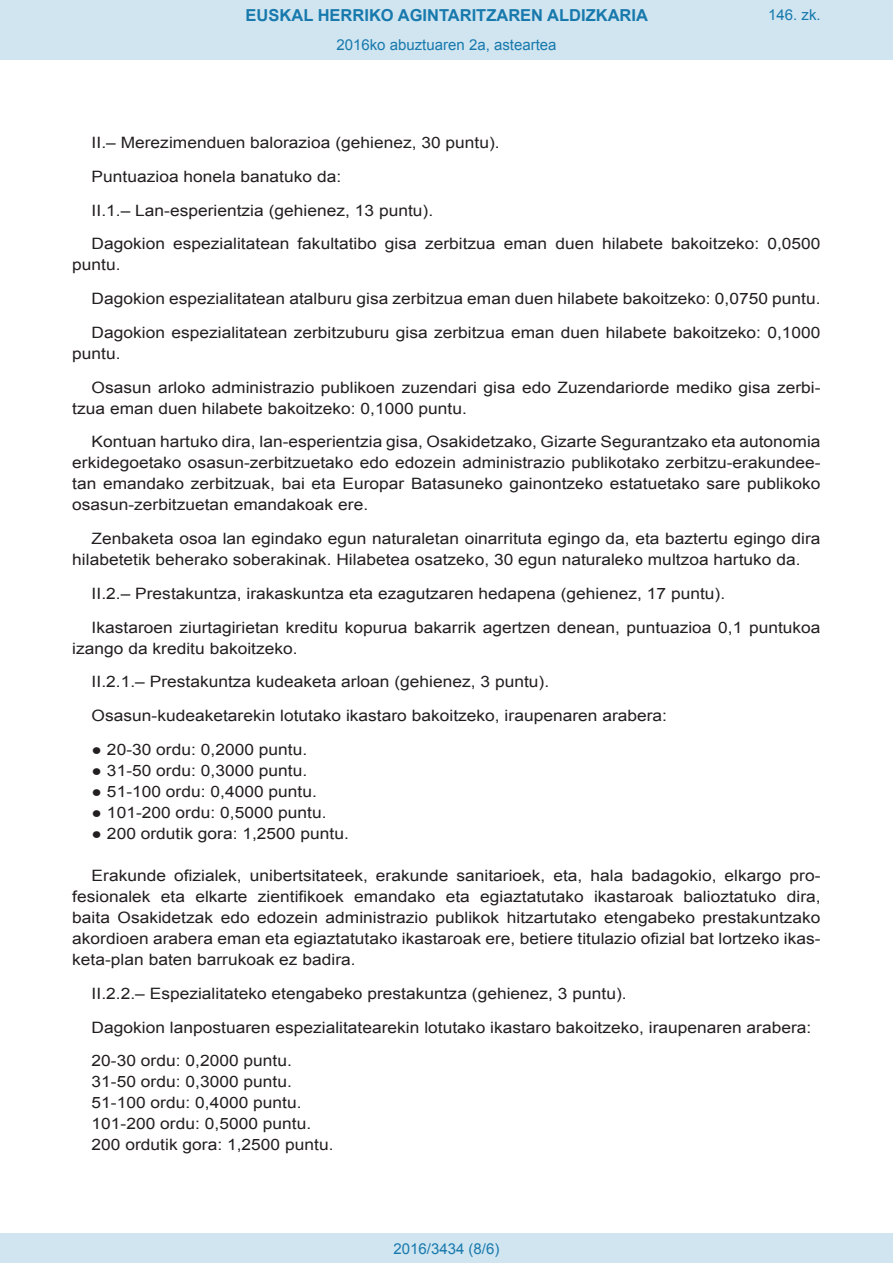
<style>
.page{position:relative;width:893px;height:1263px;background:#fff}
.page>*{position:absolute;margin:0;border:0;box-sizing:border-box;transform-origin:0 0}
.t1{font:700 16.5px "Arial";color:#1879ad}
.BOPVDetalle{font:15.6px/21px "Arial";color:#231f20;scale:1.11 1}
.BOPVLista{font:15.6px "Arial";color:#231f20;scale:1.11 1}
.Paginacion_Centro{font:15px "Arial";color:#1879ad}
</style>
<div class="page">
<div style="left:0;top:0;width:893px;height:60px;background:#d0e5f0"></div>
<div style="left:0;top:1233px;width:893px;height:30px;background:#d0e5f0"></div>
<p class="t1" style="left:246px;top:4px;width:404px">EUSKAL HERRIKO AGINTARITZAREN ALDIZKARIA</p>
<p class="Paginacion_Centro" style="left:336px;top:35px;width:222px">2016ko abuztuaren 2a, asteartea</p>
<p class="Paginacion_Centro" style="left:768px;top:5px;width:54px">146. zk.</p>
<p class="BOPVDetalle" style="left:92px;top:132px;width:369px">II.– Merezimenduen balorazioa (gehienez, 30 puntu).</p>
<p class="BOPVDetalle" style="left:92px;top:166px;width:226px">Puntuazioa honela banatuko da:</p>
<p class="BOPVDetalle" style="left:92px;top:200px;width:309px">II.1.– Lan-esperientzia (gehienez, 13 puntu).</p>
<p class="BOPVDetalle" style="left:72px;top:234px;width:676px;text-indent:19px">Dagokion espezialitatean fakultatibo gisa zerbitzua eman duen hilabete bakoitzeko: 0,0500 puntu.</p>
<p class="BOPVDetalle" style="left:92px;top:288px;width:658px">Dagokion espezialitatean atalburu gisa zerbitzua eman duen hilabete bakoitzeko: 0,0750 puntu.</p>
<p class="BOPVDetalle" style="left:72px;top:322px;width:676px;text-indent:19px">Dagokion espezialitatean zerbitzuburu gisa zerbitzua eman duen hilabete bakoitzeko: 0,1000 puntu.</p>
<p class="BOPVDetalle" style="left:72px;top:377px;width:676px;text-indent:19px">Osasun arloko administrazio publikoen zuzendari gisa edo Zuzendariorde mediko gisa zerbi&shy;tzua eman duen hilabete bakoitzeko: 0,1000 puntu.</p>
<p class="BOPVDetalle" style="left:72px;top:432px;width:676px;text-align:justify;text-indent:19px">Kontuan hartuko dira, lan-esperientzia gisa, Osakidetzako, Gizarte Segurantzako eta autonomia erkidegoetako osasun-zerbitzuetako edo edozein administrazio publikotako zerbitzu-erakundee&shy;tan emandako zerbitzuak, bai eta Europar Batasuneko gainontzeko estatuetako sare publikoko osasun-zerbitzuetan emandakoak ere.</p>
<p class="BOPVDetalle" style="left:72px;top:528px;width:676px;text-indent:19px">Zenbaketa osoa lan egindako egun naturaletan oinarrituta egingo da, eta baztertu egingo dira hilabetetik beherako soberakinak. Hilabetea osatzeko, 30 egun naturaleko multzoa hartuko da.</p>
<p class="BOPVDetalle" style="left:92px;top:583px;width:572px">II.2.– Prestakuntza, irakaskuntza eta ezagutzaren hedapena (gehienez, 17 puntu).</p>
<p class="BOPVDetalle" style="left:72px;top:617px;width:676px;text-indent:19px">Ikastaroen ziurtagirietan kreditu kopurua bakarrik agertzen denean, puntuazioa 0,1 puntukoa izango da kreditu bakoitzeko.</p>
<p class="BOPVDetalle" style="left:92px;top:672px;width:414px">II.2.1.– Prestakuntza kudeaketa arloan (gehienez, 3 puntu).</p>
<p class="BOPVDetalle" style="left:92px;top:705px;width:520px">Osasun-kudeaketarekin lotutako ikastaro bakoitzeko, iraupenaren arabera:</p>
<p class="BOPVLista" style="left:92px;top:739px;width:196px">● 20-30 ordu: 0,2000 puntu.</p>
<p class="BOPVLista" style="left:92px;top:760px;width:196px">● 31-50 ordu: 0,3000 puntu.</p>
<p class="BOPVLista" style="left:92px;top:781px;width:204px">● 51-100 ordu: 0,4000 puntu.</p>
<p class="BOPVLista" style="left:92px;top:802px;width:213px">● 101-200 ordu: 0,5000 puntu.</p>
<p class="BOPVLista" style="left:92px;top:823px;width:233px">● 200 ordutik gora: 1,2500 puntu.</p>
<p class="BOPVDetalle" style="left:72px;top:865px;width:676px;text-align:justify;text-indent:19px">Erakunde ofizialek, unibertsitateek, erakunde sanitarioek, eta, hala badagokio, elkargo pro&shy;fesionalek eta elkarte zientifikoek emandako eta egiaztatutako ikastaroak balioztatuko dira, baita Osakidetzak edo edozein administrazio publikok hitzartutako etengabeko prestakuntzako akordioen arabera eman eta egiaztatutako ikastaroak ere, betiere titulazio ofizial bat lortzeko ikas&shy;keta-plan baten barrukoak ez badira.</p>
<p class="BOPVDetalle" style="left:92px;top:983px;width:483px">II.2.2.– Espezialitateko etengabeko prestakuntza (gehienez, 3 puntu).</p>
<p class="BOPVDetalle" style="left:92px;top:1017px;width:650px">Dagokion lanpostuaren espezialitatearekin lotutako ikastaro bakoitzeko, iraupenaren arabera:</p>
<p class="BOPVLista" style="left:92px;top:1050px;width:182px">20-30 ordu: 0,2000 puntu.</p>
<p class="BOPVLista" style="left:92px;top:1071px;width:182px">31-50 ordu: 0,3000 puntu.</p>
<p class="BOPVLista" style="left:92px;top:1092px;width:191px">51-100 ordu: 0,4000 puntu.</p>
<p class="BOPVLista" style="left:92px;top:1113px;width:199px">101-200 ordu: 0,5000 puntu.</p>
<p class="BOPVLista" style="left:92px;top:1134px;width:219px">200 ordutik gora: 1,2500 puntu.</p>
<p class="Paginacion_Centro" style="left:393px;top:1238px;width:107px">2016/3434 (8/6)</p>
</div>
